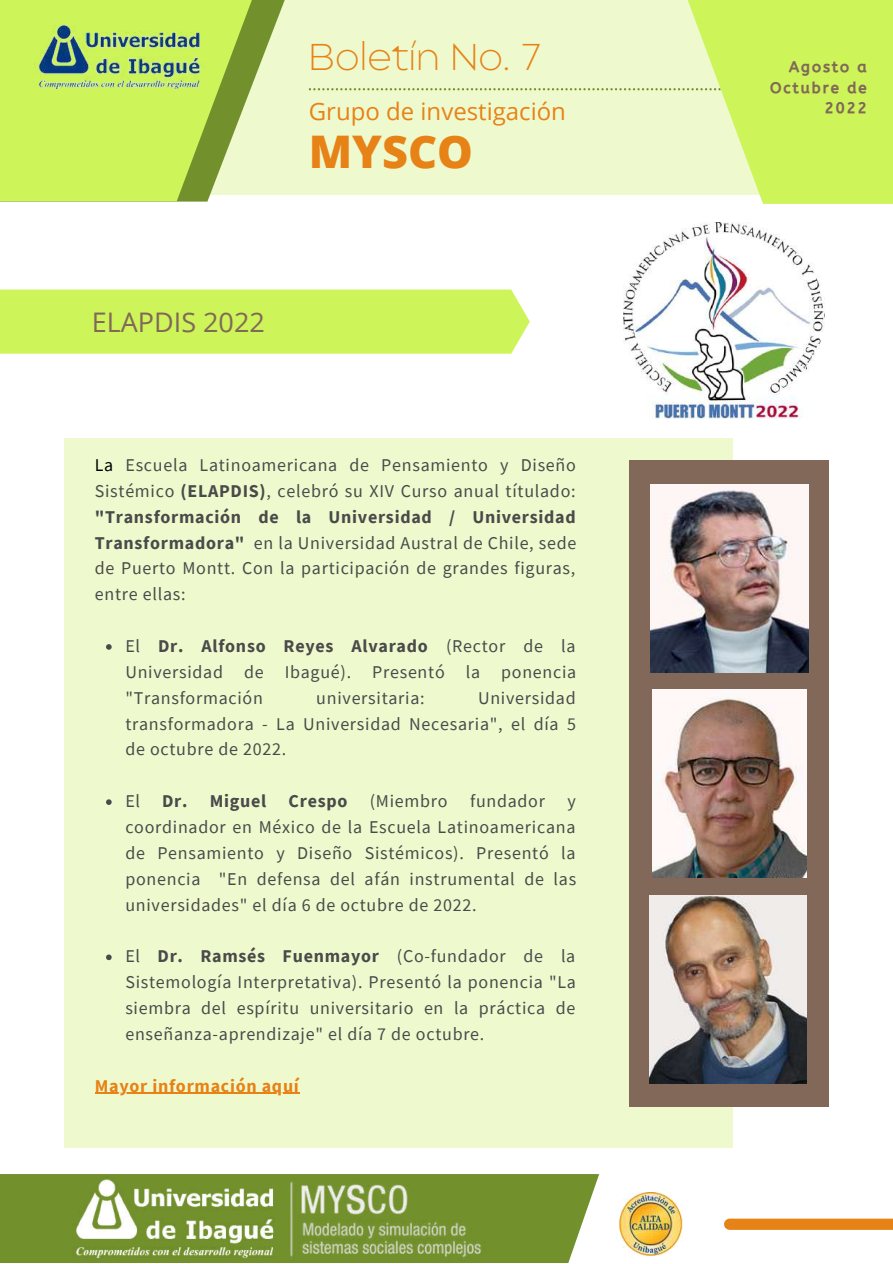
<style>
.page{position:relative;width:893px;height:1264px;background:#fff}
.page>*{position:absolute;margin:0;border:0;box-sizing:border-box;transform-origin:0 0}
.t1{font:800 45px "Open Sans";color:#e78217}
.t2{font:200 37.2px "Balgin";letter-spacing:.005em;color:#e78217}
.t3{font:27px "Open Sans";color:#816859}
.t4{font:24px "Open Sans";color:#e78217}
.t5{font:18px/25.8px "Source Sans Pro";letter-spacing:.04em;color:#4a4a4a;text-align:justify}
.t6{font:700 18px "Source Sans Pro";letter-spacing:.04em;color:#e78217}
.t7{font:15px/20.2px "CA Generated";letter-spacing:.135em;color:#816859;text-align:right}
.s1{color:#000}
.s2{font-weight:700}
</style>
<div class="page">
<div style="left:65px;top:438px;width:667px;height:709px;background:#eeface"></div>
<div style="left:0;top:289px;width:529px;height:65px;background:#cdf458"></div>
<svg style="left:0;top:0;width:303px;height:202px;background:#e8f5c7"></svg>
<svg style="left:309px;top:0;width:583px;height:204px;background:#e4f8ad"></svg>
<svg style="left:0;top:0;width:272px;height:201px;background:#c4e660"></svg>
<img style="left:32px;top:26px;width:174px;height:62px">
<div style="left:629px;top:460px;width:199px;height:647px;background:#816859"></div>
<img style="left:650px;top:484px;width:158px;height:188px">
<img style="left:649px;top:896px;width:157px;height:187px">
<img style="left:652px;top:690px;width:154px;height:187px">
<img style="left:623px;top:222px;width:201px;height:197px">
<div style="left:729px;top:1218px;width:163px;height:11px;background:#e78217"></div>
<img style="left:619px;top:1192px;width:64px;height:63px">
<svg style="left:0;top:1174px;width:599px;height:88px;background:#7d983c"></svg>
<img style="left:285px;top:1175px;width:204px;height:87px">
<img style="left:72px;top:1176px;width:212px;height:83px">
<svg style="left:106px;top:644px;width:6px;height:5px"></svg>
<svg style="left:106px;top:799px;width:6px;height:6px"></svg>
<svg style="left:106px;top:954px;width:6px;height:6px"></svg>
<hr style="left:95px;top:1092px;width:204px;height:1px;background:#e78217">
<h2 class="t2" style="left:309px;top:42px;width:235px">Boletín No. 7</h2>
<p class="t7" style="left:770px;top:57px;width:98px">Agosto a<br>Octubre de</p>
<h3 class="t4" style="left:309px;top:94px;width:259px">Grupo de investigación</h3>
<p class="t7" style="left:824px;top:98px;width:44px">2022</p>
<h1 class="t1" style="left:309px;top:120px;width:166px">MYSCO</h1>
<h3 class="t3" style="left:92px;top:303px;width:174px">ELAPDIS 2022</h3>
<p class="t5" style="left:95px;top:451px;width:483px"><span class="s1">La</span> Escuela Latinoamericana de Pensamiento y Diseño Sistémico <span class="s2">(ELAPDIS)</span>, celebró su XIV Curso anual títulado: <span class="s2">"Transformación de la Universidad / Universidad Transformadora"</span> en la Universidad Austral de Chile, sede de Puerto Montt. Con la participación de grandes figuras, entre ellas:</p>
<p class="t5" style="left:125px;top:632px;width:452px">El <span class="s2">Dr. Alfonso Reyes Alvarado</span> (Rector de la Universidad de Ibagué). Presentó la ponencia "Transformación</p>
<p class="t5" style="left:125px;top:684px;width:452px;text-indent:352px">Universidad transformadora - La Universidad Necesaria", el día 5 de octubre de 2022.</p>
<p class="t5" style="left:125px;top:788px;width:452px">El <span class="s2">Dr. Miguel Crespo</span> (Miembro fundador y coordinador en México de la Escuela Latinoamericana de Pensamiento y Diseño Sistémicos). Presentó la ponencia "En defensa del afán instrumental de las universidades" el día 6 de octubre de 2022.</p>
<p class="t5" style="left:125px;top:943px;width:452px">El <span class="s2">Dr. Ramsés Fuenmayor</span> (Co-fundador de la Sistemología Interpretativa). Presentó la ponencia "La siembra del espíritu universitario en la práctica de enseñanza-aprendizaje" el día 7 de octubre.</p>
<p class="t5" style="left:316px;top:684px;width:110px">universitaria:</p>
<p class="t6" style="left:95px;top:1073px;width:206px">Mayor información aquí</p>
</div>
